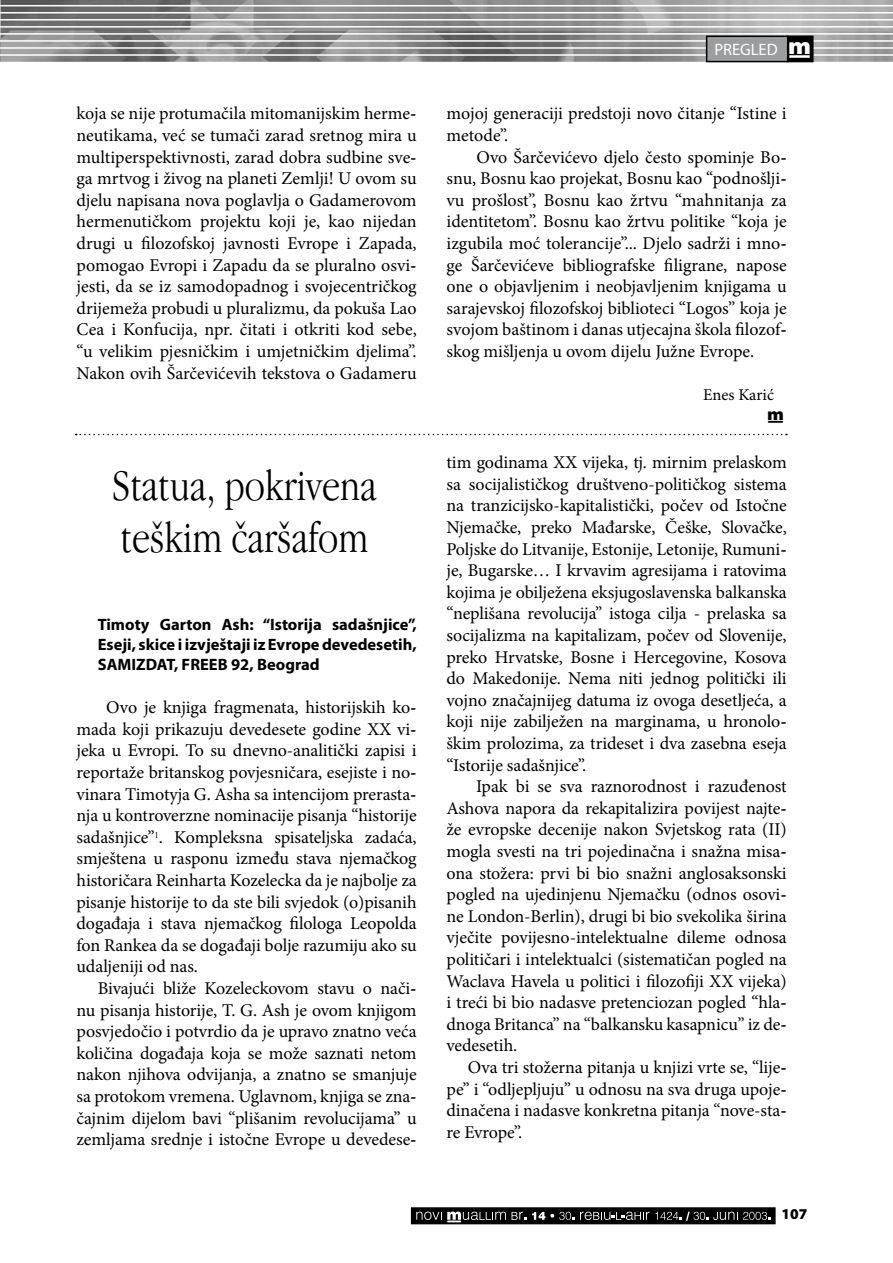
<style>
.page{position:relative;width:893px;height:1263px;background:#fff}
.page>*{position:absolute;margin:0;border:0;box-sizing:border-box;transform-origin:0 0}
.t1{font:300 45px/52.5px "Apple Garamond";color:#000}
.t2{font:18px/21.6px "Minion Pro";letter-spacing:-.005em;color:#000;text-align:justify}
.t3{font:700 16.5px/19.8px "Myriad Pro";color:#000;text-align:justify}
.t4{font:16.5px "Minion Pro";color:#000}
.t5{font:16.5px "Myriad Pro";color:#fff}
.t6{font:900 15px "Myriad Pro";color:#000}
.t7{font:12px "Muallim";color:#000}
.s1{font-family:"Muallim"}
</style>
<div class="page">
<img style="left:0;top:0;width:893px;height:62px">
<svg style="left:0;top:14px;width:1px;height:40px"></svg>
<div style="left:410px;top:1207px;width:366px;height:18px;background:#a4a4a4"></div>
<div style="left:411px;top:1208px;width:364px;height:16px;background:#000"></div>
<div style="left:411px;top:1207px;width:365px;height:17px;border:1px solid #000"></div>
<svg style="left:416px;top:1211px;width:110px;height:11px"></svg>
<svg style="left:532px;top:1212px;width:42px;height:8px"></svg>
<svg style="left:580px;top:1212px;width:191px;height:9px"></svg>
<hr style="left:0;top:5px;width:893px;height:1px;background:#fff">
<hr style="left:0;top:12px;width:893px;height:2px;background:#fff">
<hr style="left:0;top:19px;width:893px;height:2px;background:#fff">
<hr style="left:0;top:26px;width:893px;height:2px;background:#fff">
<hr style="left:0;top:33px;width:893px;height:2px;background:#fff">
<hr style="left:0;top:40px;width:893px;height:2px;background:#fff">
<hr style="left:0;top:47px;width:893px;height:2px;background:#fff">
<hr style="left:0;top:54px;width:893px;height:2px;background:#fff">
<div style="left:787px;top:36px;width:26px;height:26px;background:#000"></div>
<div style="left:707px;top:36px;width:81px;height:26px;background:#9c9d9f"></div>
<div style="left:706px;top:36px;width:82px;height:26px;border:2px solid #000"></div>
<svg style="left:76px;top:434px;width:711px;height:1px"></svg>
<p class="t5" style="left:714px;top:39px;width:98px">PREGLED <span class="s1">†</span></p>
<p class="t2" style="left:76px;top:103px;width:342px">koja se nije protumačila mitomanijskim hermen neutikama, već se tumači zarad sretnog mira u multiperspektivnosti, zarad dobra sudbine sveg ga mrtvog i živog na planeti Zemlji! U ovom su djelu napisana nova poglavlja o Gadamerovom hermenutičkom projektu koji je, kao nijedan drugi u filozofskoj javnosti Evrope i Zapada, pomogao Evropi i Zapadu da se pluralno osvij jesti, da se iz samodopadnog i svojecentričkog drijemeža probudi u pluralizmu, da pokuša Lao Cea i Konfucija, npr. čitati i otkriti kod sebe, “u velikim pjesničkim i umjetničkim djelima”.<br>Nakon ovih Šarčevićevih tekstova o Gadameru</p>
<p class="t2" style="left:447px;top:103px;width:342px">mojoj generaciji predstoji novo čitanje “Istine i metode”.</p>
<p class="t2" style="left:447px;top:146px;width:342px;text-indent:30px">Ovo Šarčevićevo djelo često spominje Bos snu, Bosnu kao projekat, Bosnu kao “podnošljiv vu prošlost”, Bosnu kao žrtvu “mahnitanja za identitetom”. Bosnu kao žrtvu politike “koja je izgubila moć tolerancije”... Djelo sadrži i mnog ge Šarčevićeve bibliografske filigrane, napose one o objavljenim i neobjavljenim knjigama u sarajevskoj filozofskoj biblioteci “Logos” koja je svojom baštinom i danas utjecajna škola filozofs skog mišljenja u ovom dijelu Južne Evrope.</p>
<p class="t4" style="left:703px;top:384px;width:72px">Enes Karić</p>
<p class="t7" style="left:767px;top:408px;width:18px">†</p>
<h1 class="t1" style="left:112px;top:458px;width:266px">Statua, pokrivena teškim Ëaršafom</h1>
<p class="t3" style="left:98px;top:614px;width:320px">Timoty Garton Ash: “Istorija sadašnjice”, Eseji, skice i izvještaji iz Evrope devedesetih, SAMIZDAT, FREEB 92, Beograd</p>
<p class="t2" style="left:76px;top:697px;width:342px;text-indent:30px">Ovo je knjiga fragmenata, historijskih kom mada koji prikazuju devedesete godine XX vij jeka u Evropi. To su dnevno-analitički zapisi i reportaže britanskog povjesničara, esejiste i nov vinara Timotyja G. Asha sa intencijom prerastan nja u kontroverzne nominacije pisanja “historije sadašnjice”<sup>1</sup>. Kompleksna spisateljska zadaća, smještena u rasponu između stava njemačkog historičara Reinharta Kozelecka da je najbolje za pisanje historije to da ste bili svjedok (o)pisanih događaja i stava njemačkog filologa Leopolda fon Rankea da se događaji bolje razumiju ako su udaljeniji od nas.</p>
<p class="t2" style="left:76px;top:977px;width:342px;text-indent:21px">Bivajući bliže Kozeleckovom stavu o način nu pisanja historije, T. G. Ash je ovom knjigom posvjedočio i potvrdio da je upravo znatno veća količina događaja koja se može saznati netom nakon njihova odvijanja, a znatno se smanjuje sa protokom vremena. Uglavnom, knjiga se znač čajnim dijelom bavi “plišanim revolucijama” u zemljama srednje i istočne Evrope u devedeset</p>
<p class="t2" style="left:446px;top:452px;width:342px">tim godinama XX vijeka, tj. mirnim prelaskom sa socijalističkog društveno-političkog sistema na tranzicijsko-kapitalistički, počev od Istočne Njemačke, preko Mađarske, Češke, Slovačke, Poljske do Litvanije, Estonije, Letonije, Rumunij je, Bugarske… I krvavim agresijama i ratovima kojima je obilježena eksjugoslavenska balkanska “neplišana revolucija” istoga cilja - prelaska sa socijalizma na kapitalizam, počev od Slovenije, preko Hrvatske, Bosne i Hercegovine, Kosova do Makedonije. Nema niti jednog politički ili vojno značajnijeg datuma iz ovoga desetljeća, a koji nije zabilježen na marginama, u hronološ škim prolozima, za trideset i dva zasebna eseja “Istorije sadašnjice”.</p>
<p class="t2" style="left:446px;top:776px;width:342px;text-indent:30px">Ipak bi se sva raznorodnost i razuđenost Ashova napora da rekapitalizira povijest najtež že evropske decenije nakon Svjetskog rata (II) mogla svesti na tri pojedinačna i snažna misao ona stožera: prvi bi bio snažni anglosaksonski pogled na ujedinjenu Njemačku (odnos osovin ne London-Berlin), drugi bi bio svekolika širina vječite povijesno-intelektualne dileme odnosa političari i intelektualci (sistematičan pogled na Waclava Havela u politici i filozofiji XX vijeka) i treći bi bio nadasve pretenciozan pogled “hlad dnoga Britanca” na “balkansku kasapnicu” iz dev vedesetih.</p>
<p class="t2" style="left:446px;top:1056px;width:340px;text-indent:21px">Ova tri stožerna pitanja u knjizi vrte se, “lijep pe” i “odljepljuju” u odnosu na sva druga upojed dinačena i nadasve konkretna pitanja “nove-star re Evrope”.</p>
<p class="t6" style="left:781px;top:1204px;width:27px">107</p>
</div>
